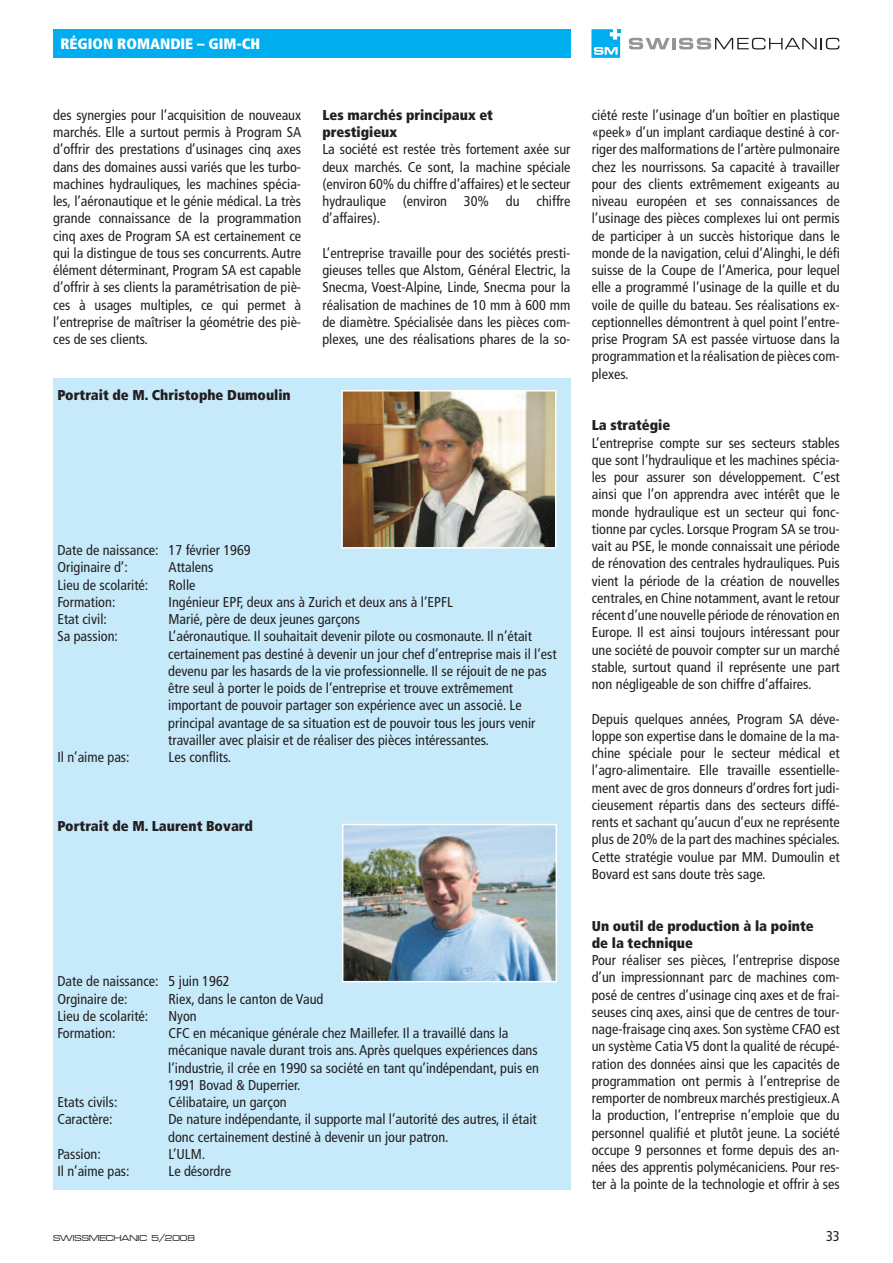
<style>
.page{position:relative;width:893px;height:1263px;background:#fff}
.page>*{position:absolute;margin:0;border:0;box-sizing:border-box;transform-origin:0 0}
.t1{font:900 condensed 15px "Frutiger";color:#fff}
.t2{font:condensed 14.25px/17.2px "Frutiger";color:#231f20;text-align:justify}
.t3{font:900 condensed 14.25px/17.2px "Frutiger";color:#231f20}
.t4{font:9px "Microgramma D Medi Exte";color:#231f20}
</style>
<div class="page">
<div style="left:53px;top:29px;width:517px;height:28px;background:#00aeef"></div>
<svg style="left:629px;top:38px;width:210px;height:11px"></svg>
<svg style="left:592px;top:29px;width:28px;height:28px"></svg>
<div style="left:53px;top:379px;width:517px;height:811px;background:#c6eafa"></div>
<img style="left:344px;top:393px;width:209px;height:153px">
<div style="left:341px;top:390px;width:215px;height:159px;border:2px solid #fff"></div>
<img style="left:345px;top:827px;width:209px;height:152px">
<div style="left:342px;top:824px;width:215px;height:158px;border:2px solid #fff"></div>
<p class="t1" style="left:60px;top:38px;width:201px">RÉGION ROMANDIE – GIM-CH</p>
<p class="t2" style="left:53px;top:107px;width:250px">des synergies pour l’acquisition de nouveaux marchés. Elle a surtout permis à Program SA d’offrir des prestations d’usinages cinq axes dans des domaines aussi variés que les turbo&shy;machines hydrauliques, les machines spécia&shy;les, l’aéronautique et le génie médical. La très grande connaissance de la programmation cinq axes de Program SA est certainement ce qui la distingue de tous ses concurrents. Autre élément déterminant, Program SA est capable d’offrir à ses clients la paramétrisation de piè&shy;ces à usages multiples, ce qui permet à l’entreprise de maîtriser la géométrie des piè&shy;ces de ses clients.</p>
<p class="t3" style="left:322px;top:107px;width:172px">Les marchés principaux et prestigieux</p>
<p class="t2" style="left:322px;top:142px;width:250px">La société est restée très fortement axée sur deux marchés. Ce sont, la machine spéciale (environ 60% du chiffre d’affaires) et le secteur hydraulique (environ 30% du chiffre d’affaires).</p>
<p class="t2" style="left:322px;top:245px;width:250px">L’entreprise travaille pour des sociétés presti&shy;gieuses telles que Alstom, Général Electric, la Snecma, Voest-Alpine, Linde, Snecma pour la réalisation de machines de 10 mm à 600 mm de diamètre. Spécialisée dans les pièces com&shy;plexes, une des réalisations phares de la so-</p>
<p class="t3" style="left:57px;top:387px;width:235px">Portrait de M. Christophe Dumoulin</p>
<p class="t2" style="left:57px;top:543px;width:195px">Date de naissance: 17 février 1969<br>Originaire d’:</p>
<p class="t2" style="left:169px;top:560px;width:46px">Attalens</p>
<p class="t2" style="left:57px;top:577px;width:92px">Lieu de scolarité:</p>
<p class="t2" style="left:169px;top:577px;width:28px">Rolle</p>
<p class="t2" style="left:57px;top:594px;width:60px">Formation:</p>
<p class="t2" style="left:169px;top:594px;width:286px">Ingénieur EPF, deux ans à Zurich et deux ans à l’EPFL</p>
<p class="t2" style="left:57px;top:612px;width:51px">Etat civil:</p>
<p class="t2" style="left:169px;top:612px;width:193px">Marié, père de deux jeunes garçons</p>
<p class="t2" style="left:57px;top:629px;width:62px">Sa passion:</p>
<p class="t2" style="left:168px;top:629px;width:390px;text-align:left">L’aéronautique. Il souhaitait devenir pilote ou cosmonaute. Il n’était certainement pas destiné à devenir un jour chef d’entreprise mais il l’est devenu par les hasards de la vie professionnelle. Il se réjouit de ne pas être seul à porter le poids de l’entreprise et trouve extrêmement important de pouvoir partager son expérience avec un associé. Le principal avantage de sa situation est de pouvoir tous les jours venir travailler avec plaisir et de réaliser des pièces intéressantes.</p>
<p class="t2" style="left:57px;top:750px;width:74px">Il n’aime pas:</p>
<p class="t2" style="left:169px;top:750px;width:64px">Les conflits.</p>
<p class="t3" style="left:57px;top:819px;width:197px">Portrait de M. Laurent Bovard</p>
<p class="t2" style="left:57px;top:974px;width:174px">Date de naissance: 5 juin 1962<br>Orginaire de:</p>
<p class="t2" style="left:169px;top:991px;width:156px">Riex, dans le canton de Vaud</p>
<p class="t2" style="left:57px;top:1008px;width:92px">Lieu de scolarité:</p>
<p class="t2" style="left:169px;top:1008px;width:30px">Nyon</p>
<p class="t2" style="left:57px;top:1026px;width:60px">Formation:</p>
<p class="t2" style="left:168px;top:1026px;width:372px;text-align:left">CFC en mécanique générale chez Maillefer. Il a travaillé dans la mécanique navale durant trois ans. Après quelques expériences dans l’industrie, il crée en 1990 sa société en tant qu’indépendant, puis en 1991 Bovad &amp; Duperrier.</p>
<p class="t2" style="left:57px;top:1095px;width:62px">Etats civils:</p>
<p class="t2" style="left:169px;top:1095px;width:120px">Célibataire, un garçon</p>
<p class="t2" style="left:57px;top:1112px;width:57px">Caractère:</p>
<p class="t2" style="left:168px;top:1112px;width:370px">De nature indépendante, il supporte mal l’autorité des autres, il était donc certainement destiné à devenir un jour patron.</p>
<p class="t2" style="left:57px;top:1146px;width:45px">Passion:</p>
<p class="t2" style="left:169px;top:1146px;width:38px">L’ULM.</p>
<p class="t2" style="left:57px;top:1164px;width:74px">Il n’aime pas:</p>
<p class="t2" style="left:169px;top:1164px;width:64px">Le désordre</p>
<p class="t2" style="left:592px;top:107px;width:250px">ciété reste l’usinage d’un boîtier en plastique «peek» d’un implant cardiaque destiné à cor&shy;riger des malformations de l’artère pulmonaire chez les nourrissons. Sa capacité à travailler pour des clients extrêmement exigeants au niveau européen et ses connaissances de l’usinage des pièces complexes lui ont permis de participer à un succès historique dans le monde de la navigation, celui d’Alinghi, le défi suisse de la Coupe de l’America, pour lequel elle a programmé l’usinage de la quille et du voile de quille du bateau. Ses réalisations ex&shy;ceptionnelles démontrent à quel point l’entre&shy;prise Program SA est passée virtuose dans la programmation et la réalisation de pièces com&shy;plexes.</p>
<p class="t3" style="left:592px;top:418px;width:80px">La stratégie</p>
<p class="t2" style="left:592px;top:435px;width:250px">L’entreprise compte sur ses secteurs stables que sont l’hydraulique et les machines spécia&shy;les pour assurer son développement. C’est ainsi que l’on apprendra avec intérêt que le monde hydraulique est un secteur qui fonc&shy;tionne par cycles. Lorsque Program SA se trou&shy;vait au PSE, le monde connaissait une période de rénovation des centrales hydrauliques. Puis vient la période de la création de nouvelles centrales, en Chine notamment, avant le retour récent d’une nouvelle période de rénovation en Europe. Il est ainsi toujours intéressant pour une société de pouvoir compter sur un marché stable, surtout quand il représente une part non négligeable de son chiffre d’affaires.</p>
<p class="t2" style="left:592px;top:711px;width:250px">Depuis quelques années, Program SA déve&shy;loppe son expertise dans le domaine de la ma&shy;chine spéciale pour le secteur médical et l’agro-alimentaire. Elle travaille essentielle&shy;ment avec de gros donneurs d’ordres fort judi&shy;cieusement répartis dans des secteurs diffé&shy;rents et sachant qu’aucun d’eux ne représente plus de 20% de la part des machines spéciales.<br>Cette stratégie voulue par MM. Dumoulin et Bovard est sans doute très sage.</p>
<p class="t3" style="left:592px;top:918px;width:224px">Un outil de production à la pointe de la technique</p>
<p class="t2" style="left:592px;top:953px;width:250px">Pour réaliser ses pièces, l’entreprise dispose d’un impressionnant parc de machines com&shy;posé de centres d’usinage cinq axes et de frai&shy;seuses cinq axes, ainsi que de centres de tour&shy;nage-fraisage cinq axes. Son système CFAO est un système Catia V5 dont la qualité de récupé&shy;ration des données ainsi que les capacités de programmation ont permis à l’entreprise de remporter de nombreux marchés prestigieux.A la production, l’entreprise n’emploie que du personnel qualifié et plutôt jeune. La société occupe 9 personnes et forme depuis des an&shy;nées des apprentis polymécaniciens. Pour res&shy;ter à la pointe de la technologie et offrir à ses</p>
<p class="t4" style="left:53px;top:1233px;width:143px">SWISSMECHANIC 5/2008</p>
<p class="t2" style="left:826px;top:1229px;width:15px">33</p>
</div>
